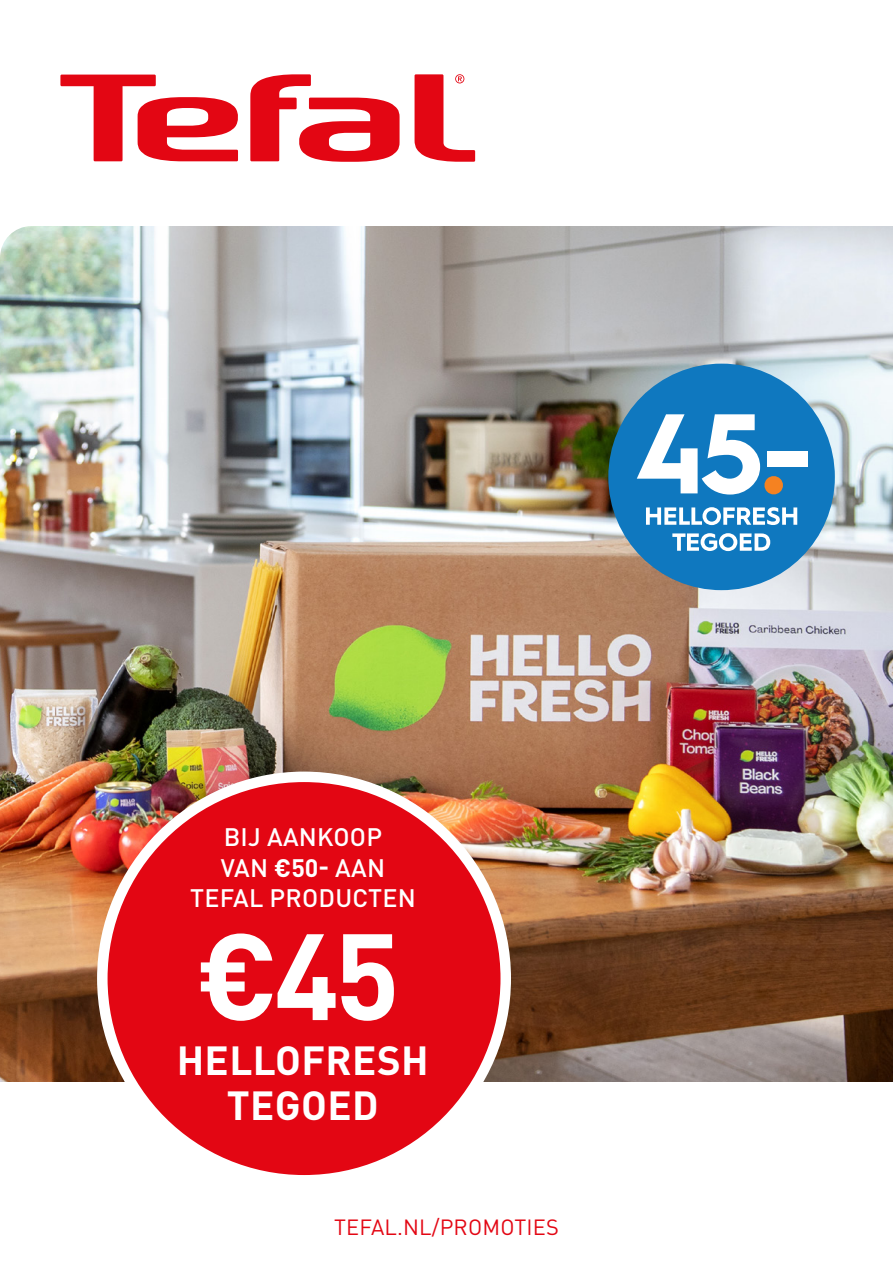
<style>
.page{position:relative;width:893px;height:1263px;background:#fff}
.page>*{position:absolute;margin:0;border:0;box-sizing:border-box;transform-origin:0 0}
.t1{font:700 120.6px "DIN Pro";color:#fff}
.t2{font:700 113.4px "Hurme Geometric Sans 1";color:#f58221}
.t3{font:700 40.2px/44.4px "DIN Pro";letter-spacing:.01em;color:#fff;text-align:center}
.t4{font:500 25.05px/30.5px "DIN Pro";letter-spacing:.01em;color:#fff;text-align:center}
.t5{font:21.75px "DINOT";letter-spacing:.01em;color:#e30613}
.s1{font-weight:700}
</style>
<div class="page">
<img style="left:0;top:257px;width:893px;height:825px">
<svg style="left:0;top:74px;width:893px;height:183px"></svg>
<svg style="left:415px;top:74px;width:60px;height:88px"></svg>
<svg style="left:60px;top:75px;width:179px;height:86px"></svg>
<svg style="left:250px;top:74px;width:150px;height:88px"></svg>
<div style="left:608px;top:364px;width:227px;height:226px;background:#0f78bf;border-radius:50%"></div>
<svg style="left:637px;top:414px;width:123px;height:80px"></svg>
<div style="left:767px;top:451px;width:41px;height:16px;background:#fff"></div>
<svg style="left:646px;top:507px;width:151px;height:18px"></svg>
<svg style="left:672px;top:533px;width:98px;height:18px"></svg>
<svg style="left:97px;top:771px;width:414px;height:404px;background:#e0373d"></svg>
<p class="t4" style="left:190px;top:820px;width:227px">BIJ AANKOOP<br>VAN <span class="s1">€50-</span> AAN<br>TEFAL PRODUCTEN</p>
<h1 class="t1" style="left:196px;top:882px;width:205px">€45</h1>
<h3 class="t3" style="left:177px;top:1036px;width:254px">HELLOFRESH<br>TEGOED</h3>
<p class="t5" style="left:334px;top:1214px;width:226px">TEFAL.NL/PROMOTIES</p>
<h2 class="t2" style="left:762px;top:374px;width:26px">.</h2>
</div>
